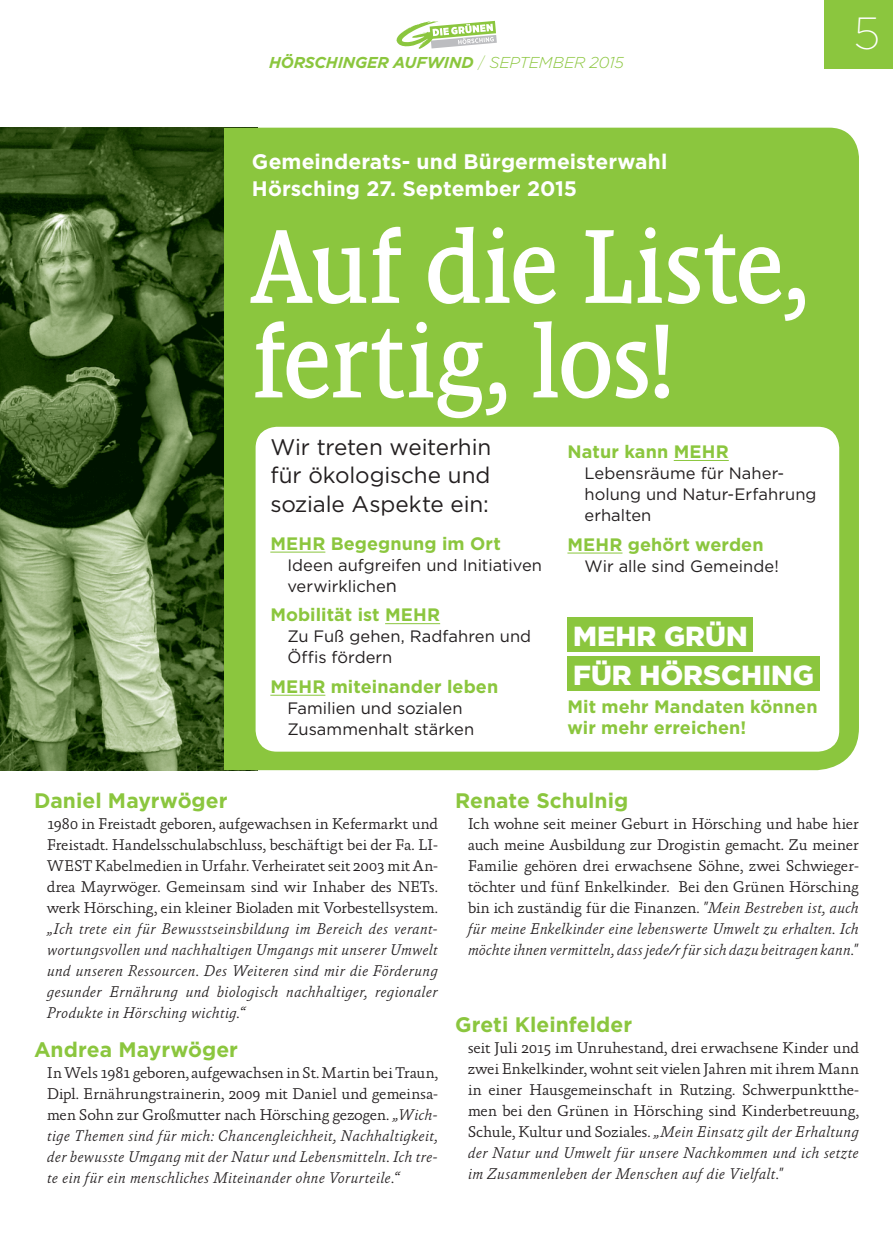
<style>
.page{position:relative;width:893px;height:1234px;background:#fff}
.page>*{position:absolute;margin:0;border:0;box-sizing:border-box;transform-origin:0 0}
.t1{font:106.5px/94.5px "Absara Head OT";letter-spacing:-.02em;color:#fff}
.t2{font:200 45px "Gotham";color:#fff}
.t3{font:900 27.6px/39.8px "Gotham";color:#fff}
.t4{font:22.5px/28.5px "Gotham";letter-spacing:-.005em;color:#231f20;text-align:justify}
.t5{font:700 21px "Gotham";color:#8bc63e}
.t6{font:700 21px/27px "Gotham";color:#fff}
.t7{font:700 18px/21px "Gotham";letter-spacing:.005em;color:#8bc63e}
.t8{font:16.5px/21px "Gotham";color:#231f20}
.t9{font:300 15.75px/21px "Absara";letter-spacing:-.02em;color:#231f20;text-align:justify}
.t10{font:italic 300 15.75px/21px "Absara";letter-spacing:-.01em;color:#231f20;text-align:justify}
.t11{font:italic 700 15.75px "Gotham";letter-spacing:-.01em;color:#8bc63e}
.s1{font-weight:200;font-style:normal}
.s2{font-weight:300}
.s3{font-size:18px}
.s4{font-style:normal}
.s5{font-style:italic}
</style>
<div class="page">
<div style="left:297px;top:128px;width:562px;height:642px;background:#8bc63e"></div>
<img style="left:0;top:128px;width:224px;height:642px">
<div style="left:224px;top:128px;width:73px;height:642px;background:#8bc63e"></div>
<div style="left:256px;top:426px;width:583px;height:325px;background:#fff;border-radius:21px"></div>
<hr style="left:270px;top:551px;width:55px;height:1px;background:#8bc63e">
<hr style="left:385px;top:623px;width:55px;height:1px;background:#8bc63e">
<hr style="left:270px;top:694px;width:55px;height:1px;background:#8bc63e">
<div style="left:568px;top:617px;width:185px;height:34px;background:#8bc63e"></div>
<div style="left:567px;top:656px;width:253px;height:35px;background:#8bc63e"></div>
<hr style="left:674px;top:460px;width:55px;height:1px;background:#8bc63e">
<hr style="left:567px;top:552px;width:55px;height:1px;background:#8bc63e">
<svg style="left:396px;top:21px;width:101px;height:28px"></svg>
<div style="left:825px;top:0;width:68px;height:68px;background:#8bc63e"></div>
<p class="t11" style="left:269px;top:53px;width:356px">HÖRSCHINGER AUFWIND <span class="s1">/</span> <span class="s2">SEPTEMBER 2015</span></p>
<h3 class="t6" style="left:252px;top:147px;width:417px">Gemeinderats- und Bürgermeisterwahl<br>Hörsching 27. September 2015</h3>
<h1 class="t1" style="left:252px;top:219px;width:558px">Auf die Liste, fertig, los!</h1>
<h3 class="t4" style="left:270px;top:432px;width:223px">Wir treten weiterhin für ökologische und soziale Aspekte ein:</h3>
<p class="t7" style="left:270px;top:532px;width:30px">Mehr</p>
<p class="t7" style="left:331px;top:532px;width:172px">Begegnung im Ort</p>
<p class="t8" style="left:287px;top:554px;width:256px">Ideen aufgreifen und Initiativen verwirkliche<span class="s3">n</span></p>
<p class="t7" style="left:270px;top:603px;width:130px">Mobilität ist mehr</p>
<p class="t8" style="left:287px;top:625px;width:245px">Zu Fuß gehen, Radfahren und<br>Öffis fördern</p>
<p class="t7" style="left:270px;top:675px;width:30px">Mehr</p>
<p class="t7" style="left:331px;top:675px;width:169px">miteinander leben</p>
<p class="t8" style="left:287px;top:697px;width:188px">Familien und sozialen<br>Zusammenhalt stärken</p>
<p class="t7" style="left:567px;top:440px;width:121px">Natur kann mehr</p>
<p class="t8" style="left:584px;top:462px;width:233px">Lebensräume für Naher&shy;holung und Natur-Erfahrung erhalten</p>
<p class="t7" style="left:567px;top:533px;width:30px">Mehr</p>
<p class="t7" style="left:628px;top:533px;width:137px">gehört werden</p>
<p class="t8" style="left:584px;top:555px;width:196px">Wir alle sind Gemeinde!</p>
<h3 class="t3" style="left:573px;top:615px;width:240px">MEHR GRÜN<br>FÜR HÖRSCHING</h3>
<p class="t7" style="left:567px;top:696px;width:252px">Mit mehr Mandaten können wir mehr erreichen!</p>
<h2 class="t2" style="left:853px;top:9px;width:28px">5</h2>
<h3 class="t5" style="left:34px;top:788px;width:195px">Daniel Mayrwöger</h3>
<p class="t9" style="left:47px;top:813px;width:393px">1980 in Freistadt geboren, aufgewachsen in Kefermarkt und Freistadt. Handelsschulabschluss, beschäftigt bei der Fa. LI-WEST Kabelmedien in Urfahr. Verheiratet seit 2003 mit An&shy;drea Mayrwöger. Gemeinsam sind wir Inhaber des NETs. werk Hörsching, ein kleiner Bioladen mit Vorbestellsystem.</p>
<p class="t10" style="left:47px;top:918px;width:393px">„Ich trete ein für Bewusstseinsbildung im Bereich des verant&shy;wortungsvollen und nachhaltigen Umgangs mit unserer Umwelt und unseren Ressourcen. Des Weiteren sind mir die Förderung gesunder Ernährung und biologisch nachhaltiger, regionaler Produkte in Hörsching wichtig.“</p>
<h3 class="t5" style="left:34px;top:1036px;width:206px">Andrea Mayrwöger</h3>
<p class="t10" style="left:47px;top:1062px;width:393px"><span class="s4">In Wels 1981 geboren, aufgewachsen in St. Martin bei Traun, Dipl. Ernährungstrainerin, 2009 mit Daniel und gemeinsa&shy;men Sohn zur Großmutter nach Hörsching gezogen.</span> „Wich&shy;tige Themen sind für mich: Chancengleichheit, Nachhaltigkeit, der bewusste Umgang mit der Natur und Lebensmitteln. Ich tre&shy;te ein für ein menschliches Miteinander ohne Vorurteile.“</p>
<h3 class="t5" style="left:455px;top:788px;width:175px">Renate Schulnig</h3>
<p class="t9" style="left:468px;top:813px;width:393px">Ich wohne seit meiner Geburt in Hörsching und habe hier auch meine Ausbildung zur Drogistin gemacht. Zu meiner Familie gehören drei erwachsene Söhne, zwei Schwieger&shy;töchter und fünf Enkelkinder. Bei den Grünen Hörsching bin ich zuständig für die Finanzen. <span class="s5">"Mein Bestreben ist, auch für meine Enkelkinder eine lebenswerte Umwelt zu erhalten. Ich möchte ihnen vermitteln, dass jede/r für sich dazu beitragen kann."</span></p>
<h3 class="t5" style="left:455px;top:1012px;width:179px">Greti Kleinfelder</h3>
<p class="t9" style="left:468px;top:1037px;width:393px">seit Juli 2015 im Unruhestand, drei erwachsene Kinder und zwei Enkelkinder, wohnt seit vielen Jahren mit ihrem Mann in einer Hausgemeinschaft in Rutzing. Schwerpunktthe&shy;men bei den Grünen in Hörsching sind Kinderbetreuung, Schule, Kultur und Soziales. <span class="s5">„Mein Einsatz gilt der Erhaltung der Natur und Umwelt für unsere Nachkommen und ich setzte im Zusammenleben der Menschen auf die Vielfalt."</span></p>
</div>
